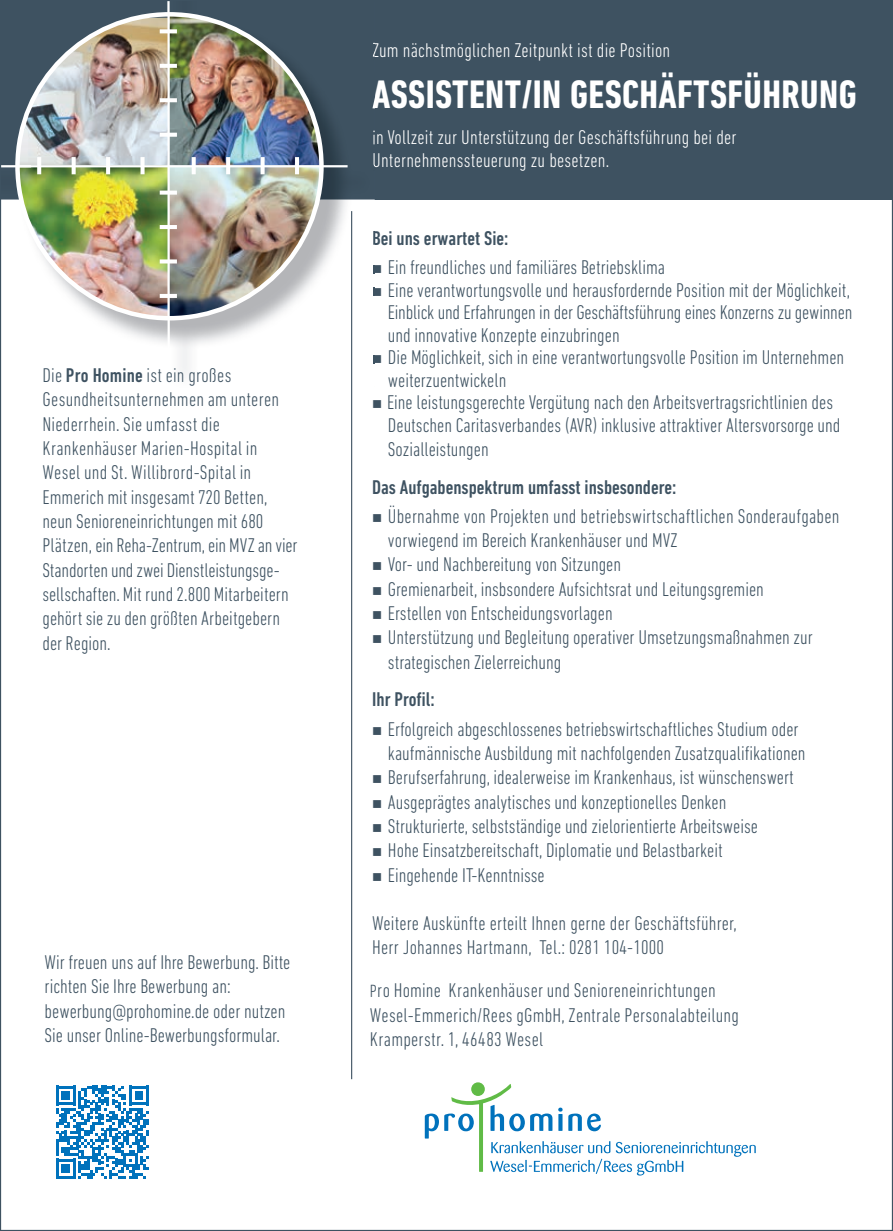
<style>
.page{position:relative;width:893px;height:1231px;background:#fff}
.page>*{position:absolute;margin:0;border:0;box-sizing:border-box;transform-origin:0 0}
.t1{font:700 condensed 40.5px "DIN Next LT Pro";letter-spacing:.01em;color:#fff}
.t2{font:300 condensed 20.25px/24.3px "DIN Next LT Pro";color:#3e5261}
.t3{font:300 condensed 20.25px/22.5px "DIN Next LT Pro";letter-spacing:.01em;color:#fff}
.t4{font:500 condensed 20.25px "DIN Next LT Pro";color:#3e5261}
.s1{font-weight:500}
.s2{font-size:18px}
</style>
<div class="page">
<div style="left:0;top:0;width:893px;height:199px;background:#3e5261"></div>
<svg style="left:56px;top:1086px;width:93px;height:92px"></svg>
<svg style="left:471px;top:1082px;width:14px;height:14px"></svg>
<svg style="left:425px;top:1084px;width:331px;height:92px"></svg>
<img style="left:2px;top:199px;width:373px;height:190px">
<img style="left:2px;top:12px;width:373px;height:187px">
<svg style="left:373px;top:43px;width:2px;height:17px"></svg>
<img style="left:373px;top:73px;width:2px;height:36px">
<svg style="left:373px;top:130px;width:2px;height:41px"></svg>
<svg style="left:373px;top:231px;width:2px;height:14px"></svg>
<svg style="left:373px;top:265px;width:2px;height:8px"></svg>
<svg style="left:373px;top:288px;width:2px;height:8px"></svg>
<img style="left:372px;top:305px;width:3px;height:18px">
<img style="left:372px;top:328px;width:3px;height:17px">
<svg style="left:373px;top:355px;width:2px;height:8px"></svg>
<img style="left:372px;top:373px;width:3px;height:14px">
<hr style="left:168px;top:314px;width:2px;height:48px;background:#fff">
<img style="left:18px;top:18px;width:149px;height:300px">
<img style="left:170px;top:16px;width:151px;height:302px">
<hr style="left:18px;top:165px;width:303px;height:2px;background:#fff">
<hr style="left:167px;top:14px;width:3px;height:304px;background:#fff">
<svg style="left:160px;top:29px;width:17px;height:4px"></svg>
<svg style="left:160px;top:64px;width:17px;height:4px"></svg>
<svg style="left:160px;top:98px;width:17px;height:4px"></svg>
<svg style="left:160px;top:133px;width:17px;height:4px"></svg>
<svg style="left:160px;top:191px;width:17px;height:4px"></svg>
<hr style="left:160px;top:225px;width:17px;height:4px;background:#fff">
<div style="left:160px;top:259px;width:17px;height:5px;background:#fff"></div>
<hr style="left:160px;top:294px;width:17px;height:4px;background:#fff">
<hr style="left:37px;top:157px;width:4px;height:17px;background:#fff">
<svg style="left:72px;top:157px;width:4px;height:17px"></svg>
<hr style="left:106px;top:157px;width:4px;height:17px;background:#fff">
<svg style="left:141px;top:157px;width:4px;height:17px"></svg>
<hr style="left:295px;top:157px;width:4px;height:17px;background:#fff">
<svg style="left:261px;top:157px;width:4px;height:17px"></svg>
<svg style="left:226px;top:157px;width:4px;height:17px"></svg>
<svg style="left:192px;top:157px;width:4px;height:17px"></svg>
<hr style="left:167px;top:0;width:3px;height:14px;background:#fff">
<hr style="left:322px;top:165px;width:26px;height:2px;background:#fff">
<hr style="left:0;top:165px;width:31px;height:2px;background:#fff">
<hr style="left:351px;top:211px;width:1px;height:868px;background:#3e5261">
<p class="t2" style="left:43px;top:363px;width:256px">Die <span class="s1">Pro Homine</span> ist ein großes Gesundheitsunternehmen am unteren Niederrhein. Sie umfasst die Krankenhäuser Marien-Hospital in Wesel und St. Willibrord-Spital in Emmerich mit insgesamt 720 Betten, neun Senioreneinrichtungen mit 680<br>Plätzen, ein Reha-Zentrum, ein MVZ an vier Standorten und zwei Dienstleistungsge&shy;sellschaften. Mit rund 2.800 Mitarbeitern gehört sie zu den größten Arbeitgebern der Region.</p>
<p class="t2" style="left:45px;top:950px;width:247px">Wir freuen uns auf Ihre Bewerbung. Bitte richten Sie Ihre Bewerbung an: bewerbung@prohomine.de oder nutzen Sie unser Online-Bewerbungsformular.</p>
<p class="t3" style="left:372px;top:38px;width:300px">Zum nächstmöglichen Zeitpunkt ist die Position</p>
<h1 class="t1" style="left:372px;top:72px;width:486px">ASSISTENT/IN GESCHÄFTSFÜHRUNG</h1>
<p class="t3" style="left:372px;top:126px;width:366px">in Vollzeit zur Unterstützung der Geschäftsführung bei der<br>Unternehmenssteuerung zu besetzen.</p>
<p class="t4" style="left:372px;top:226px;width:138px">Bei uns erwartet Sie:</p>
<p class="t2" style="left:372px;top:255px;width:294px">■ Ein freundliches und familiäres Betriebsklima</p>
<p class="t2" style="left:388px;top:278px;width:466px;line-height:22.5px;text-indent:-16px">■ Eine verantwortungsvolle und herausfordernde Position mit der Möglichkeit,<br>Einblick und Erfahrungen in der Geschäftsführung eines Konzerns zu gewinnen und innovative Konzepte einzubringen</p>
<p class="t2" style="left:388px;top:346px;width:458px;line-height:22.5px;text-indent:-16px">■ Die Möglichkeit, sich in eine verantwortungsvolle Position im Unternehmen weiterzuentwickeln</p>
<p class="t2" style="left:388px;top:390px;width:454px;line-height:23.4px;text-indent:-16px">■ Eine leistungsgerechte Vergütung nach den Arbeitsvertragsrichtlinien des<br>Deutschen Caritasverbandes (AVR) inklusive attraktiver Altersvorsorge und<br>Sozialleistungen</p>
<p class="t4" style="left:372px;top:475px;width:306px">Das Aufgabenspektrum umfasst insbesondere:</p>
<p class="t2" style="left:388px;top:504px;width:453px;text-indent:-16px">■ Übernahme von Projekten und betriebswirtschaftlichen Sonderaufgaben vorwiegend im Bereich Krankenhäuser und MVZ</p>
<p class="t2" style="left:372px;top:552px;width:250px">■ Vor- und Nachbereitung von Sitzungen</p>
<p class="t2" style="left:372px;top:577px;width:393px">■ Gremienarbeit, insbsondere Aufsichtsrat und Leitungsgremien</p>
<p class="t2" style="left:372px;top:601px;width:242px">■ Erstellen von Entscheidungsvorlagen</p>
<p class="t2" style="left:388px;top:625px;width:426px;text-indent:-16px">■ Unterstützung und Begleitung operativer Umsetzungsmaßnahmen zur strategischen Zielerreichung</p>
<p class="t4" style="left:372px;top:688px;width:64px">Ihr Profil:</p>
<p class="t2" style="left:388px;top:717px;width:419px;text-indent:-16px">■ Erfolgreich abgeschlossenes betriebswirtschaftliches Studium oder kaufmännische Ausbildung mit nachfolgenden Zusatzqualifikationen</p>
<p class="t2" style="left:372px;top:765px;width:423px">■ Berufserfahrung, idealerweise im Krankenhaus, ist wünschenswert</p>
<p class="t2" style="left:372px;top:789px;width:356px">■ Ausgeprägtes analytisches und konzeptionelles Denken</p>
<p class="t2" style="left:372px;top:814px;width:387px">■ Strukturierte, selbstständige und zielorientierte Arbeitsweise</p>
<p class="t2" style="left:372px;top:838px;width:352px">■ Hohe Einsatzbereitschaft, Diplomatie und Belastbarkeit</p>
<p class="t2" style="left:372px;top:862px;width:174px">■ Eingehende IT-Kenntnisse</p>
<p class="t2" style="left:372px;top:911px;width:366px">Weitere Auskünfte erteilt Ihnen gerne der Geschäftsführer,<br>Herr Johannes Hartmann, Tel.: 0281 104-1000</p>
<p class="t2" style="left:370px;top:978px;width:371px"><span class="s2">P</span>ro Homine Krankenhäuser und Senioreneinrichtungen<br>Wesel-Emmerich/Rees gGmbH, Zentrale Personalabteilung<br>Kramperstr. 1, 46483 Wesel</p>
</div>
